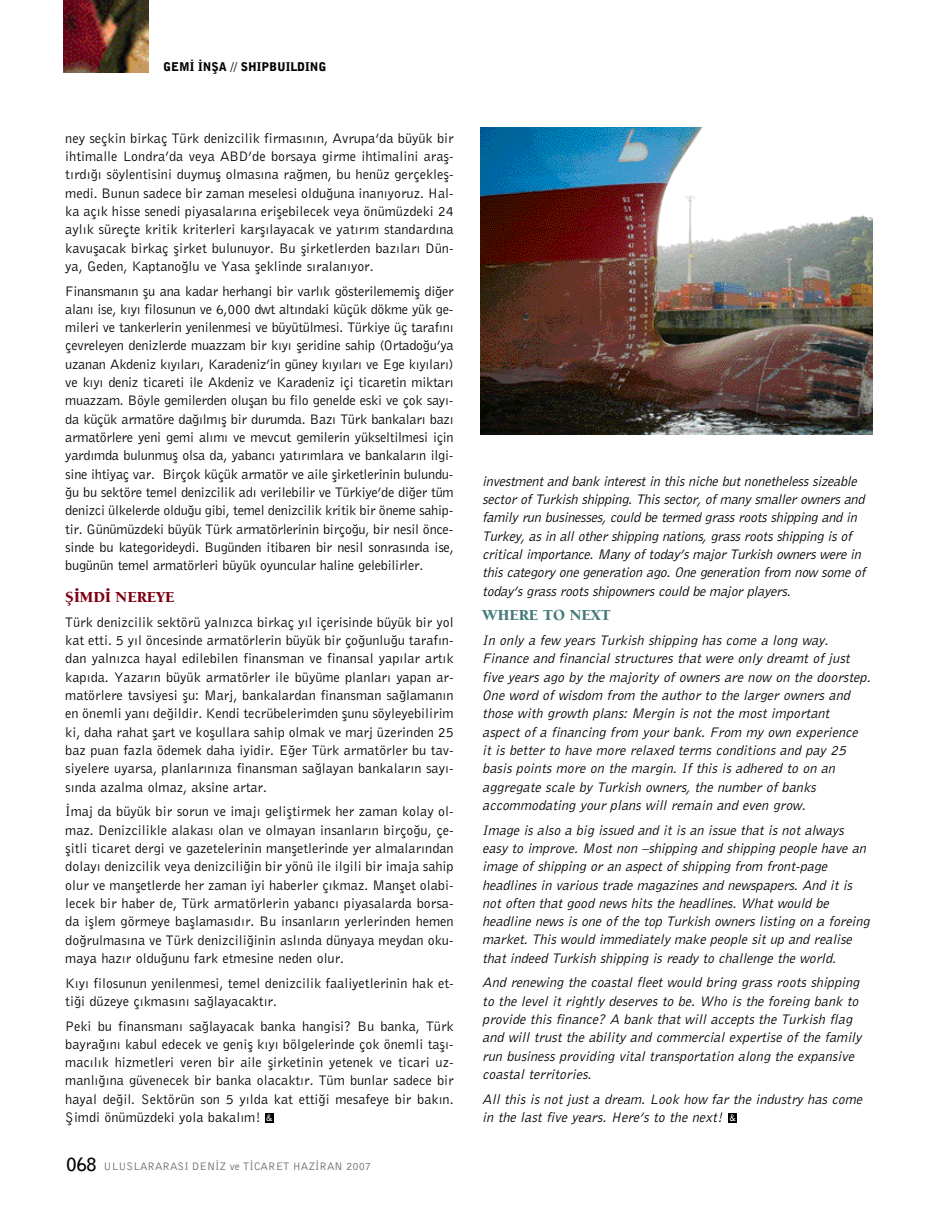
<style>
.page{position:relative;width:936px;height:1212px;background:#fff}
.page>*{position:absolute;margin:0;border:0;box-sizing:border-box;transform-origin:0 0}
.t1{font:15.75px "Berkeley T Black";color:#7e0013}
.t2{font:15.75px "Berkeley T Black";color:#487b7b}
.t3{font:14.25px/18.3px "Bell Gothic BT Roman Ti";color:#000;text-align:justify}
.t4{font:14.25px/18.3px "Bell Gothic BT Elek Italic Ti";color:#000}
.t5{font:14.25px/18.3px "Bell Gothic BT Elek Italic Ti";letter-spacing:-.02em;color:#000}
.t6{font:12px "Bell Gothic BT Black Ti";color:#000}
.t7{font:11.25px "Bell Gothic BT Roman Ti";color:#666}
.t8{font:8.7px "Bell Gothic BT Bold Ti";color:#fff}
.s1{font-family:"Bell Gothic BT Bold Ti";font-size:18px;color:#000}
</style>
<div class="page">
<img style="left:64px;top:0;width:85px;height:72px">
<img style="left:480px;top:128px;width:392px;height:307px">
<div style="left:728px;top:1113px;width:9px;height:9px;background:#000"></div>
<div style="left:265px;top:1113px;width:9px;height:9px;background:#000"></div>
<p class="t6" style="left:163px;top:59px;width:165px">GEM‹ ‹NfiA // SHIPBUILDING</p>
<p class="t3" style="left:65px;top:128px;width:390px">ney seçkin birkaç Türk denizcilik firmas›n›n, Avrupa’da büyük bir ihtimalle Londra’da veya ABD’de borsaya girme ihtimalini arafl&shy;t›rd›¤› söylentisini duymufl olmas›na ra¤men, bu henüz gerçeklefl&shy;medi. Bunun sadece bir zaman meselesi oldu¤una inan›yoruz. Hal&shy;ka aç›k hisse senedi piyasalar›na eriflebilecek veya önümüzdeki 24 ayl›k süreçte kritik kriterleri karfl›layacak ve yat›r›m standard›na kavuflacak birkaç flirket bulunuyor. Bu flirketlerden baz›lar› Dün&shy;ya, Geden, Kaptano¤lu ve Yasa fleklinde s›ralan›yor.</p>
<p class="t3" style="left:65px;top:281px;width:390px">Finansman›n flu ana kadar herhangi bir varl›k gösterilememifl di¤er alan› ise, k›y› filosunun ve 6,000 dwt alt›ndaki küçük dökme yük ge&shy;mileri ve tankerlerin yenilenmesi ve büyütülmesi. Türkiye üç taraf›n› çevreleyen denizlerde muazzam bir k›y› fleridine sahip (Ortado¤u’ya uzanan Akdeniz k›y›lar›, Karadeniz’in güney k›y›lar› ve Ege k›y›lar›) ve k›y› deniz ticareti ile Akdeniz ve Karadeniz içi ticaretin miktar› muazzam. Böyle gemilerden oluflan bu filo genelde eski ve çok say›- da küçük armatöre da¤›lm›fl bir durumda. Baz› Türk bankalar› baz› armatörlere yeni gemi al›m› ve mevcut gemilerin yükseltilmesi için yard›mda bulunmufl olsa da, yabanc› yat›r›mlara ve bankalar›n ilgi&shy;sine ihtiyaç var. Birçok küçük armatör ve aile flirketlerinin bulundu-¤u bu sektöre temel denizcilik ad› verilebilir ve Türkiye’de di¤er tüm denizci ülkelerde oldu¤u gibi, temel denizcilik kritik bir öneme sahip&shy;tir. Günümüzdeki büyük Türk armatörlerinin birço¤u, bir nesil önce&shy;sinde bu kategorideydi. Bugünden itibaren bir nesil sonras›nda ise, bugünün temel armatörleri büyük oyuncular haline gelebilirler.</p>
<p class="t1" style="left:65px;top:585px;width:111px">fi‹MD‹ NEREYE</p>
<p class="t3" style="left:65px;top:612px;width:390px">Türk denizcilik sektörü yaln›zca birkaç y›l içerisinde büyük bir yol kat etti. 5 y›l öncesinde armatörlerin büyük bir ço¤unlu¤u taraf›n&shy;dan yaln›zca hayal edilebilen finansman ve finansal yap›lar art›k kap›da. Yazar›n büyük armatörler ile büyüme planlar› yapan ar&shy;matörlere tavsiyesi flu: Marj, bankalardan finansman sa¤laman›n en önemli yan› de¤ildir. Kendi tecrübelerimden flunu söyleyebilirim ki, daha rahat flart ve koflullara sahip olmak ve marj üzerinden 25 baz puan fazla ödemek daha iyidir. E¤er Türk armatörler bu tav&shy;siyelere uyarsa, planlar›n›za finansman sa¤layan bankalar›n say›- s›nda azalma olmaz, aksine artar.</p>
<p class="t3" style="left:65px;top:802px;width:390px">‹maj da büyük bir sorun ve imaj› gelifltirmek her zaman kolay ol&shy;maz. Denizcilikle alakas› olan ve olmayan insanlar›n birço¤u, çe&shy;flitli ticaret dergi ve gazetelerinin manfletlerinde yer almalar›ndan dolay› denizcilik veya denizcili¤in bir yönü ile ilgili bir imaja sahip olur ve manfletlerde her zaman iyi haberler ç›kmaz. Manflet olabi&shy;lecek bir haber de, Türk armatörlerin yabanc› piyasalarda borsa&shy;da ifllem görmeye bafllamas›d›r. Bu insanlar›n yerlerinden hemen do¤rulmas›na ve Türk denizcili¤inin asl›nda dünyaya meydan oku&shy;maya haz›r oldu¤unu fark etmesine neden olur.</p>
<p class="t3" style="left:65px;top:973px;width:390px">K›y› filosunun yenilenmesi, temel denizcilik faaliyetlerinin hak et&shy;ti¤i düzeye ç›kmas›n› sa¤layacakt›r.</p>
<p class="t3" style="left:65px;top:1016px;width:390px">Peki bu finansman› sa¤layacak banka hangisi? Bu banka, Türk bayra¤›n› kabul edecek ve genifl k›y› bölgelerinde çok önemli tafl›- mac›l›k hizmetleri veren bir aile flirketinin yetenek ve ticari uz&shy;manl›¤›na güvenecek bir banka olacakt›r. Tüm bunlar sadece bir hayal de¤il. Sektörün son 5 y›lda kat etti¤i mesafeye bir bak›n. fiimdi önümüzdeki yola bakal›m!</p>
<p class="t5" style="left:482px;top:471px;width:384px">investment and bank interest in this niche but nonetheless sizeable sector of Turkish shipping. This sector, of many smaller owners and family run businesses, could be termed grass roots shipping and in Turkey, as in all other shipping nations, grass roots shipping is of critical importance. Many of today’s major Turkish owners were in this category one generation ago. One generation from now some of today’s grass roots shipowners could be major players.</p>
<p class="t2" style="left:482px;top:603px;width:130px">WHERE TO NEXT</p>
<p class="t4" style="left:482px;top:631px;width:390px">In only a few years Turkish shipping has come a long way.<br>Finance and financial structures that were only dreamt of just five years ago by the majority of owners are now on the doorstep.<br>One word of wisdom from the author to the larger owners and those with growth plans: Mergin is not the most important<br>aspect of a financing from your bank. From my own experience<br>it is better to have more relaxed terms conditions and pay 25 basis points more on the margin. If this is adhered to on an aggregate scale by Turkish owners, the number of banks accommodating your plans will remain and even grow.</p>
<p class="t4" style="left:482px;top:820px;width:389px">Image is also a big issued and it is an issue that is not always easy to improve. Most non –shipping and shipping people have an image of shipping or an aspect of shipping from front-page headlines in various trade magazines and newspapers. And it is not often that good news hits the headlines. What would be headline news is one of the top Turkish owners listing on a foreing market. This would immediately make people sit up and realise that indeed Turkish shipping is ready to challenge the world.</p>
<p class="t4" style="left:482px;top:973px;width:381px">And renewing the coastal fleet would bring grass roots shipping to the level it rightly deserves to be. Who is the foreing bank to provide this finance? A bank that will accepts the Turkish flag and will trust the ability and commercial expertise of the family run business providing vital transportation along the expansive coastal territories.</p>
<p class="t4" style="left:482px;top:1089px;width:381px">All this is not just a dream. Look how far the industry has come in the last five years. Here’s to the next!</p>
<p class="t8" style="left:266px;top:1112px;width:8px">&amp;</p>
<p class="t8" style="left:729px;top:1112px;width:8px">&amp;</p>
<p class="t7" style="left:67px;top:1159px;width:306px"><span class="s1">068</span> ULUSLARARASI DEN‹Z ve T‹CARET HAZ‹RAN 2007</p>
</div>
